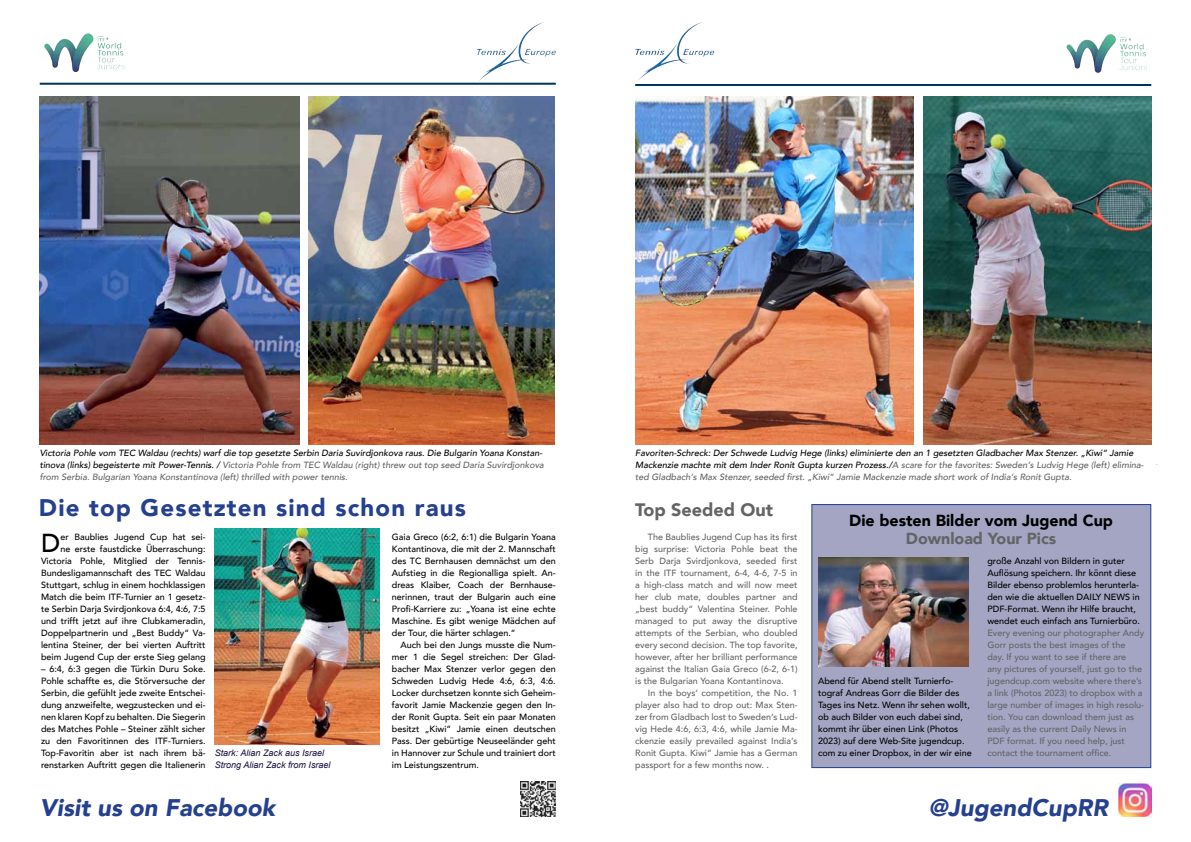
<style>
.page{position:relative;width:1191px;height:842px;background:#fff}
.page>*{position:absolute;margin:0;border:0;box-sizing:border-box;transform-origin:0 0}
.t1{font:500 25.9px "Avenir";color:#000}
.t2{font:italic 900 24px "Avenir";color:#25408f}
.t3{font:900 24px "Avenir";letter-spacing:.05em;color:#25408f}
.t4{font:900 18px "Avenir";color:#636466}
.t5{font:900 16px "Avenir";color:#000}
.t6{font:900 16px "Avenir";color:#636466}
.t7{font:500 9px/12px "Avenir";color:#000}
.t8{font:500 9px/12px "Avenir";color:#636466;text-align:justify}
.t9{font:italic 500 9px/12px "Avenir";color:#000}
.t10{font:italic 9px/12px "Arial";color:#160f3e}
.s1{color:#636466}
</style>
<div class="page">
<hr style="left:40px;top:83px;width:516px;height:2px;background:#00355b">
<hr style="left:635px;top:84px;width:516px;height:2px;background:#00355b">
<svg style="left:78px;top:33px;width:10px;height:11px"></svg>
<img style="left:503px;top:22px;width:41px;height:42px">
<svg style="left:1100px;top:34px;width:9px;height:11px"></svg>
<img style="left:661px;top:22px;width:41px;height:42px">
<div style="left:812px;top:504px;width:338px;height:264px;background:#a3a5c3"></div>
<div style="left:811px;top:504px;width:340px;height:264px;border:1px solid #25408f"></div>
<img style="left:818px;top:558px;width:150px;height:108px">
<img style="left:308px;top:96px;width:246px;height:348px">
<img style="left:40px;top:96px;width:259px;height:348px">
<img style="left:215px;top:528px;width:164px;height:216px">
<img style="left:923px;top:96px;width:228px;height:348px">
<img style="left:635px;top:96px;width:278px;height:348px">
<img style="left:521px;top:782px;width:35px;height:34px">
<img style="left:1119px;top:784px;width:32px;height:32px">
<p class="t9" style="left:40px;top:447px;width:506px">Victoria Pohle vom TEC Waldau (rechts) warf die top gesetzte Serbin Daria Suvirdjonkova raus. Die Bulgarin Yoana Konstan&shy;tinova (links) begeisterte mit Power-Tennis. / <span class="s1">Victoria Pohle from TEC Waldau (right) threw out top seed Daria Suvirdjonkova from Serbia. Bulgarian Yoana Konstantinova (left) thrilled with power tennis.</span></p>
<p class="t9" style="left:635px;top:447px;width:510px">Favoriten-Schreck: Der Schwede Ludvig Hege (links) eliminierte den an 1 gesetzten Gladbacher Max Stenzer. „Kiwi“ Jamie<br>Mackenzie machte mit dem Inder Ronit Gupta kurzen Prozess./<span class="s1">A scare for the favorites: Sweden‘s Ludvig Hege (left) elimina&shy;ted Gladbach‘s Max Stenzer, seeded first. „Kiwi“ Jamie Mackenzie made short work of India‘s Ronit Gupta.</span></p>
<h2 class="t3" style="left:39px;top:487px;width:428px">Die top Gesetzten sind schon raus</h2>
<h1 class="t1" style="left:41px;top:521px;width:21px">D</h1>
<h3 class="t4" style="left:635px;top:494px;width:139px">Top Seeded Out</h3>
<h3 class="t5" style="left:849px;top:507px;width:265px">Die besten Bilder vom Jugend Cup</h3>
<h3 class="t6" style="left:906px;top:525px;width:152px">Download Your Pics</h3>
<p class="t8" style="left:635px;top:530px;width:164px;text-indent:13px">The Baublies Jugend Cup has its first big surprise: Victoria Pohle beat the Serb Darja Svirdjonkova, seeded first in the ITF tournament, 6-4, 4-6, 7-5 in a high-class match and will now meet her club mate, doubles partner and „best buddy“ Valentina Steiner. Pohle managed to put away the disruptive attempts of the Serbian, who doubled every second decision. The top favorite, however, after her brilliant performance against the Italian Gaia Greco (6-2, 6-1) is the Bulgarian Yoana Kontantinova.</p>
<p class="t8" style="left:635px;top:686px;width:164px;text-indent:13px">In the boys‘ competition, the No. 1 player also had to drop out: Max Sten&shy;zer from Gladbach lost to Sweden‘s Lud&shy;vig Hede 4:6, 6:3, 4:6, while Jamie Ma&shy;ckenzie easily prevailed against India‘s Ronit Gupta. Kiwi“ Jamie has a German passport for a few months now. .</p>
<p class="t7" style="left:392px;top:530px;width:165px;text-align:justify">Gaia Greco (6:2, 6:1) die Bulgarin Yoana Kontantinova, die mit der 2. Mannschaft des TC Bernhausen demnächst um den Aufstieg in die Regionalliga spielt. An&shy;dreas Klaiber, Coach der Bernhause&shy;nerinnen, traut der Bulgarin auch eine Profi-Karriere zu: „Yoana ist eine echte Maschine. Es gibt wenige Mädchen auf der Tour, die härter schlagen.“</p>
<p class="t7" style="left:392px;top:638px;width:165px;text-align:justify;text-indent:9px">Auch bei den Jungs musste die Num&shy;mer 1 die Segel streichen: Der Glad&shy;bacher Max Stenzer verlor gegen den Schweden Ludvig Hede 4:6, 6:3, 4:6.<br>Locker durchsetzen konnte sich Geheim&shy;favorit Jamie Mackenzie gegen den In&shy;der Ronit Gupta. Seit ein paar Monaten besitzt „Kiwi“ Jamie einen deutschen Pass. Der gebürtige Neuseeländer geht in Hannover zur Schule und trainiert dort im Leistungszentrum.</p>
<p class="t7" style="left:41px;top:530px;width:166px;text-align:right">er Baublies Jugend Cup hat sei-<br>ne erste faustdicke Überraschung:<br>Victoria Pohle, Mitglied der Tennis-Bundesligamannschaft des TEC Waldau Stuttgart, schlug in einem hochklassigen Match die beim ITF-Turnier an 1 gesetz&shy;te Serbin Darja Svirdjonkova 6:4, 4:6, 7:5 und trifft jetzt auf ihre Clubkameradin, Doppelpartnerin und „Best Buddy“ Va&shy;lentina Steiner, der bei vierten Auftritt beim Jugend Cup der erste Sieg gelang</p>
<p class="t7" style="left:41px;top:662px;width:166px;text-align:justify">– 6:4, 6:3 gegen die Türkin Duru Soke.<br>Pohle schaffte es, die Störversuche der Serbin, die gefühlt jede zweite Entschei&shy;dung anzweifelte, wegzustecken und ei&shy;nen klaren Kopf zu behalten. Die Siegerin des Matches Pohle – Steiner zählt sicher zu den Favoritinnen des ITF-Turniers.<br>Top-Favoritin aber ist nach ihrem bä&shy;renstarken Auftritt gegen die Italienerin</p>
<p class="t7" style="left:987px;top:554px;width:153px">große Anzahl von Bildern in guter Auflösung speichern. Ihr könnt diese Bilder ebenso problemlos herunterla&shy;den wie die aktuellen Daily News</p>
<p class="t7" style="left:987px;top:590px;width:154px;text-indent:145px">in<br>PDF-Format. Wenn ihr Hilfe braucht, wendet euch einfach ans Turnierbüro.</p>
<p class="t8" style="left:987px;top:626px;width:158px;text-align:left">Every evening our photographer Andy Gorr posts the best images of the<br>day. If you want to see if there are<br>any pictures of yourself, just go to the jugendcup.com website where there’s a link (Photos 2023) to dropbox with a large number of images in high resolu&shy;tion. You can download them just as easily as the current Daily News in PDF format. If you need help, just contact the tournament office.</p>
<p class="t7" style="left:818px;top:674px;width:155px">Abend für Abend stellt Turnierfo&shy;tograf Andreas Gorr die Bilder des Tages ins Netz. Wenn ihr sehen wollt, ob auch Bilder von euch dabei sind, kommt ihr über einen Link (Photos 2023) auf dere Web-Site jugendcup. com zu einer Dropbox, in der wir eine</p>
<p class="t10" style="left:215px;top:747px;width:117px">Stark: Alian Zack aus Israel<br>Strong Alian Zack from Israel</p>
<h2 class="t2" style="left:40px;top:788px;width:237px">Visit us on Facebook</h2>
<h2 class="t2" style="left:928px;top:788px;width:181px">@JugendCupRR</h2>
</div>
